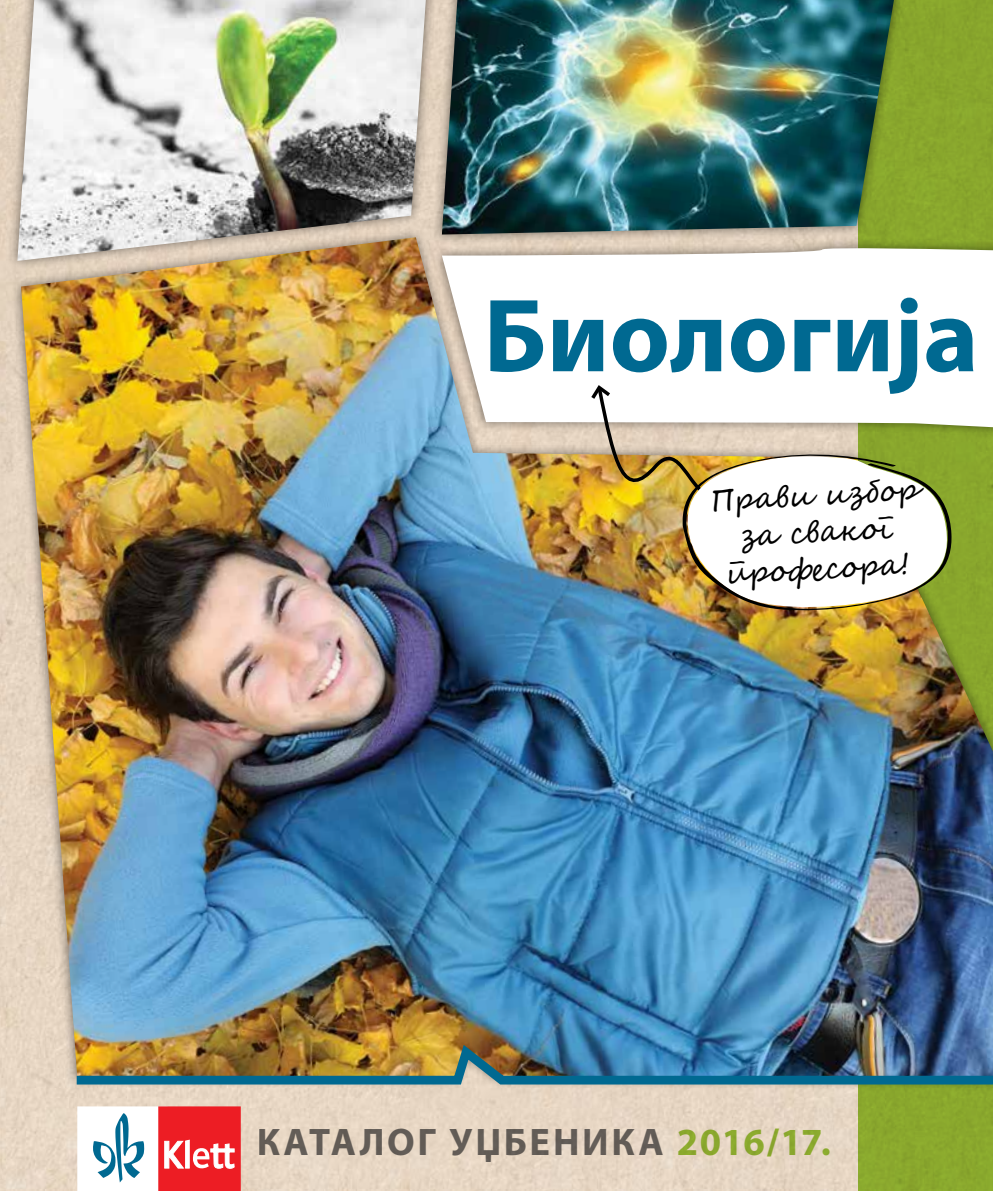
<style>
.page{position:relative;width:993px;height:1191px;background:#fff}
.page>*{position:absolute;margin:0;border:0;box-sizing:border-box;transform-origin:0 0}
.t1{font:700 105px "Myriad Pro";color:#006991}
.t2{font:700 38.5px "Myriad Pro";letter-spacing:.07em;color:#6d6e71}
.t3{font:30.8px/36.9px "Segoe Script";color:#000;text-align:center}
.s1{color:#9aca3c}
</style>
<div class="page">
<div style="left:857px;top:0;width:135px;height:1191px;background:#89a72d"></div>
<img style="left:21px;top:271px;width:971px;height:809px">
<div style="left:432px;top:237px;width:560px;height:215px;background:#000;opacity:.5"></div>
<svg style="left:441px;top:244px;width:551px;height:198px"></svg>
<div style="left:431px;top:0;width:481px;height:245px;background:#000;opacity:.5"></div>
<img style="left:441px;top:0;width:452px;height:234px">
<img style="left:587px;top:382px;width:364px;height:231px">
<div style="left:7px;top:0;width:430px;height:271px;background:#000;opacity:.5"></div>
<img style="left:17px;top:0;width:408px;height:261px">
<svg style="left:77px;top:1106px;width:164px;height:85px"></svg>
<img style="left:68px;top:1037px;width:924px;height:51px">
<h1 class="t1" style="left:483px;top:267px;width:496px">Биологија</h1>
<p class="t3" style="left:709px;top:482px;width:209px;rotate:-3deg">Прави избор за свакоī ūрофесора!</p>
<p class="t2" style="left:256px;top:1116px;width:575px">КАТАЛОГ УЏБЕНИКА <span class="s1">2016/17.</span></p>
</div>
